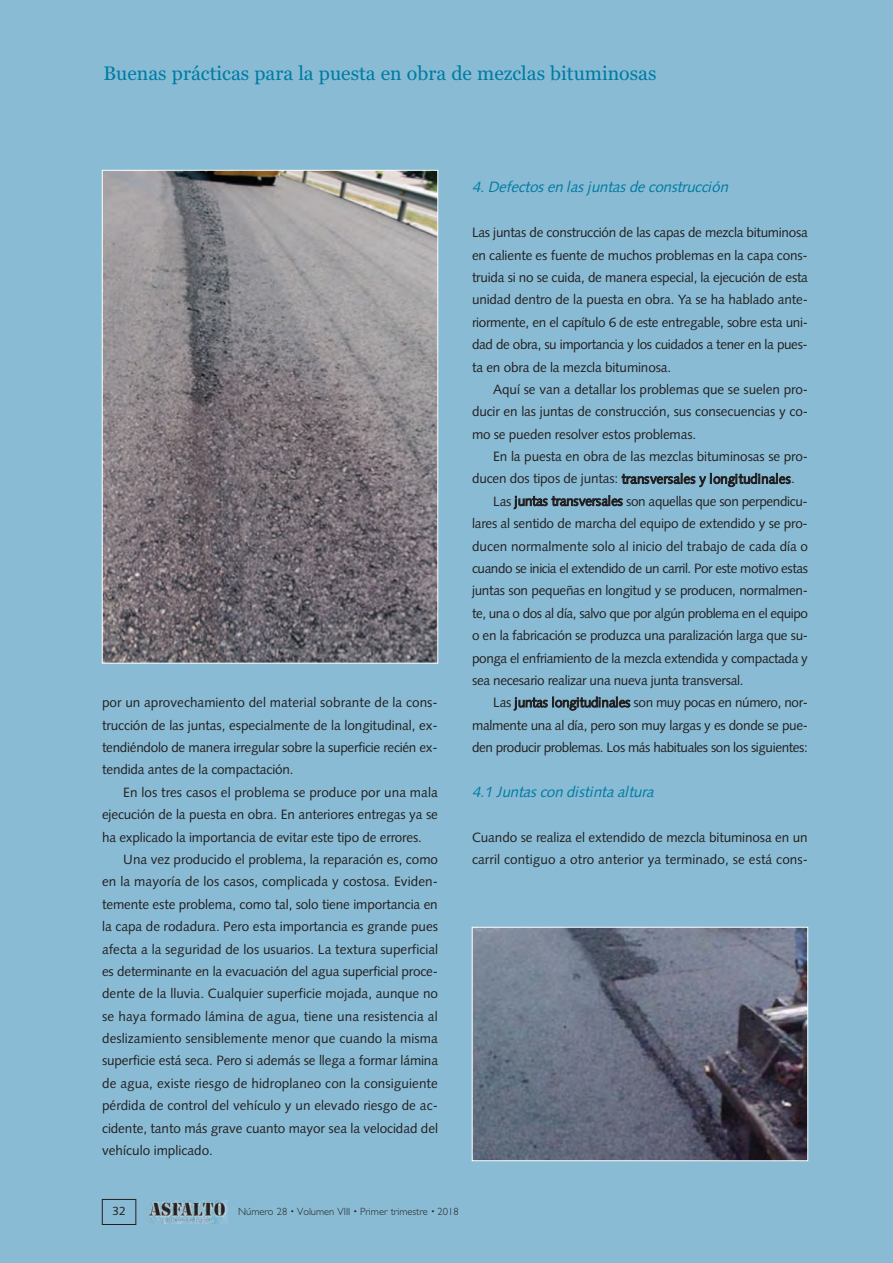
<style>
.page{position:relative;width:893px;height:1263px;background:#89bcd4}
.page>*{position:absolute;margin:0;border:0;box-sizing:border-box;transform-origin:0 0}
.t1{font:19.5px "Georgia";color:#007ba3}
.t2{font:italic 15px "Syntax";color:#007ba3}
.t3{font:13.5px/22.4px "Syntax";letter-spacing:-.02em;color:#231f20;text-align:justify}
.t4{font:13.5px "Syntax";color:#231f20}
.t5{font:12px "Syntax";color:#231f20}
.t6{font:300 10.5px "Gill Sans";color:#231f20}
</style>
<div class="page">
<img style="left:148px;top:1201px;width:80px;height:22px">
<div style="left:102px;top:1199px;width:34px;height:26px;border:1px solid #231f20"></div>
<img style="left:104px;top:172px;width:332px;height:489px">
<img style="left:474px;top:929px;width:332px;height:230px">
<div style="left:472px;top:927px;width:336px;height:234px;border:1px solid #fff"></div>
<h1 class="t1" style="left:104px;top:62px;width:554px">Buenas prácticas para la puesta en obra de mezclas bituminosas</h1>
<p class="t3" style="left:102px;top:693px;width:337px">por un aprovechamiento del material sobrante de la cons&shy;trucción de las juntas, especialmente de la longitudinal, ex&shy;tendiéndolo de manera irregular sobre la superficie recién ex&shy;tendida antes de la compactación.</p>
<p class="t3" style="left:102px;top:782px;width:337px;text-indent:21px">En los tres casos el problema se produce por una mala ejecución de la puesta en obra. En anteriores entregas ya se ha explicado la importancia de evitar este tipo de errores.</p>
<p class="t3" style="left:102px;top:849px;width:338px;text-indent:21px">Una vez producido el problema, la reparación es, como en la mayoría de los casos, complicada y costosa. Eviden&shy;temente este problema, como tal, solo tiene importancia en la capa de rodadura. Pero esta importancia es grande pues afecta a la seguridad de los usuarios. La textura superficial es determinante en la evacuación del agua superficial proce&shy;dente de la lluvia. Cualquier superficie mojada, aunque no se haya formado lámina de agua, tiene una resistencia al deslizamiento sensiblemente menor que cuando la misma superficie está seca. Pero si además se llega a formar lámina de agua, existe riesgo de hidroplaneo con la consiguiente pérdida de control del vehículo y un elevado riesgo de ac&shy;cidente, tanto más grave cuanto mayor sea la velocidad del vehículo implicado.</p>
<p class="t2" style="left:472px;top:181px;width:261px">4.Defectosen lasj untasde construcción</p>
<p class="t3" style="left:472px;top:223px;width:338px">Las juntas de construcción de las capas de mezcla bituminosa en caliente es fuente de muchos problemas en la capa cons&shy;truida si no se cuida, de manera especial, la ejecución de esta unidad dentro de la puesta en obra. Ya se ha hablado ante&shy;riormente, en el capítulo 6 de este entregable, sobre esta uni&shy;dad de obra, su importancia y los cuidados a tener en la pues&shy;ta en obra de la mezcla bituminosa.</p>
<p class="t3" style="left:472px;top:379px;width:338px;text-indent:21px">Aquí se van a detallar los problemas que se suelen pro&shy;ducir en las juntas de construcción, sus consecuencias y co&shy;mo se pueden resolver estos problemas.</p>
<p class="t3" style="left:493px;top:446px;width:316px">En la puesta en obra de las mezclas bituminosas se pro-</p>
<p class="t3" style="left:472px;top:469px;width:324px">ducen dos tipos de juntas: transversales y longitudinales.</p>
<p class="t3" style="left:493px;top:491px;width:316px">Las juntas transversales son aquellas que son perpendicu-</p>
<p class="t3" style="left:472px;top:514px;width:337px">lares al sentido de marcha del equipo de extendido y se pro-</p>
<p class="t4" style="left:472px;top:540px;width:337px">ducen normalmente solo al inicio del trabajo de cada día o</p>
<p class="t3" style="left:472px;top:558px;width:337px">cuando se inicia el extendido de un carril. Por este motivo estas</p>
<p class="t3" style="left:472px;top:581px;width:338px">juntas son pequeñas en longitud y se producen, normalmen-</p>
<p class="t3" style="left:472px;top:603px;width:337px">te, una o dos al día, salvo que por algún problema en el equipo</p>
<p class="t3" style="left:472px;top:625px;width:338px">o en la fabricación se produzca una paralización larga que su-</p>
<p class="t3" style="left:472px;top:648px;width:337px">ponga el enfriamiento de la mezcla extendida y compactada y</p>
<p class="t3" style="left:472px;top:670px;width:273px">sea necesario realizar una nueva junta transversal.</p>
<p class="t3" style="left:493px;top:693px;width:316px">Las juntas longitudinales son muy pocas en número, nor-</p>
<p class="t3" style="left:472px;top:715px;width:338px">malmente una al día, pero son muy largas y es donde se pue-</p>
<p class="t3" style="left:472px;top:737px;width:337px">den producir problemas. Los más habituales son los siguientes:</p>
<p class="t2" style="left:472px;top:785px;width:186px">4.1 Juntascon distinta altura</p>
<p class="t3" style="left:472px;top:827px;width:338px">Cuando se realiza el extendido de mezcla bituminosa en un carril contiguo a otro anterior ya terminado, se está cons-</p>
<p class="t5" style="left:112px;top:1206px;width:15px">32</p>
<p class="t6" style="left:238px;top:1205px;width:222px">Número 28 Volumen VIII Primer trimestre 2018</p>
</div>
